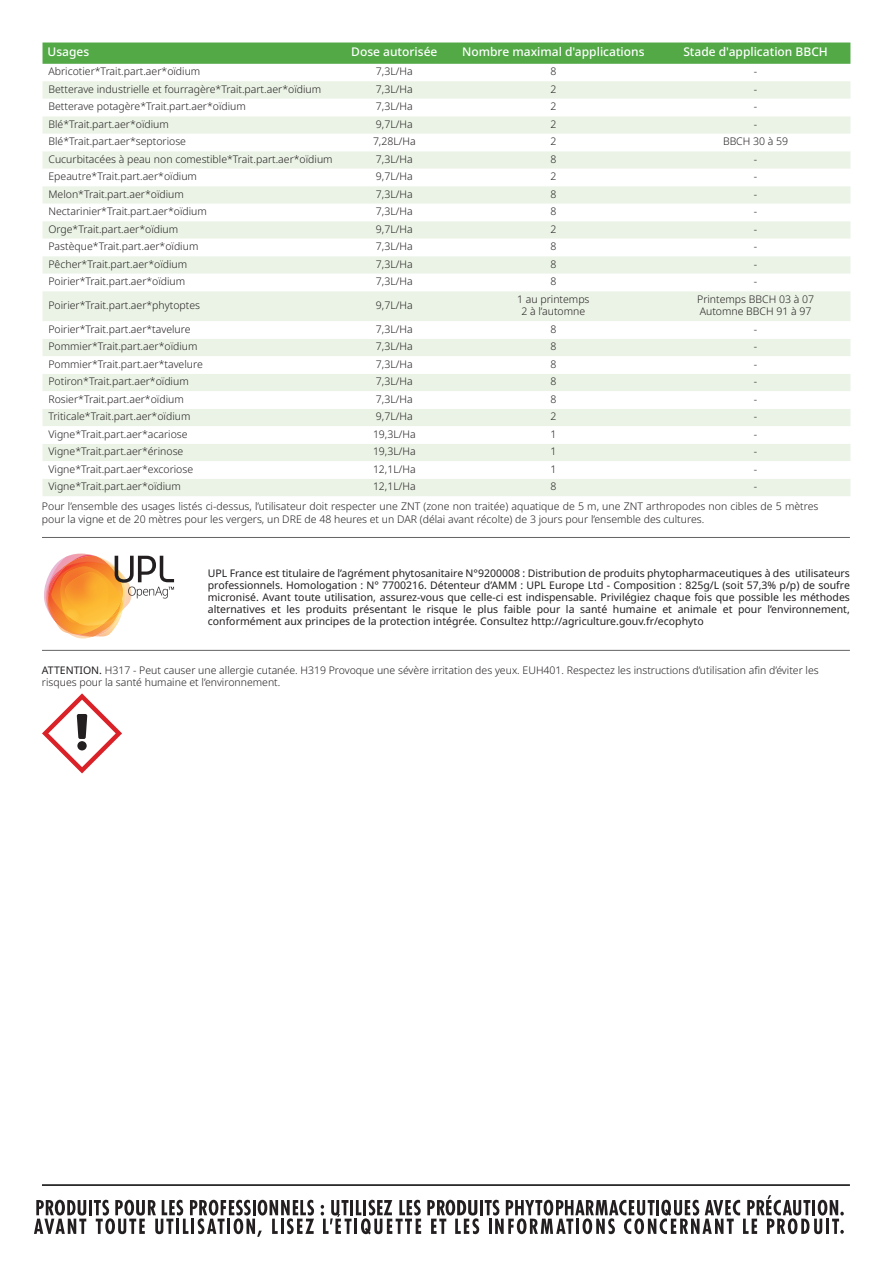
<style>
.page{position:relative;width:893px;height:1263px;background:#fff}
.page>*{position:absolute;margin:0;border:0;box-sizing:border-box;transform-origin:0 0}
.t1{font:500 12px "Noto Sans";color:#fff}
.t2{font:300 10.5px/12.6px "Noto Sans";color:#231f20}
.t3{font:10.5px/12px "Noto Sans";color:#231f20;text-align:justify}
.s1{font-weight:400}
</style>
<div class="page">
<hr style="left:42px;top:650px;width:808px;height:1px;background:#636366">
<svg style="left:44px;top:554px;width:130px;height:84px"></svg>
<hr style="left:42px;top:1184px;width:808px;height:2px;background:#000">
<hr style="left:89px;top:1200px;width:3px;height:15px;background:#231f20">
<hr style="left:480px;top:1200px;width:3px;height:15px;background:#231f20">
<svg style="left:34px;top:1199px;width:52px;height:35px"></svg>
<svg style="left:94px;top:1199px;width:220px;height:38px"></svg>
<svg style="left:321px;top:1200px;width:100px;height:34px"></svg>
<svg style="left:427px;top:1199px;width:52px;height:35px"></svg>
<svg style="left:485px;top:1195px;width:359px;height:39px"></svg>
<svg style="left:42px;top:693px;width:80px;height:80px"></svg>
<hr style="left:42px;top:537px;width:808px;height:1px;background:#636366">
<div style="left:43px;top:43px;width:807px;height:21px;background:#52a946"></div>
<div style="left:43px;top:81px;width:807px;height:415px;background:#ebf3e6"></div>
<svg style="left:43px;top:99px;width:807px;height:380px"></svg>
<p class="t1" style="left:48px;top:44px;width:43px">Usages</p>
<p class="t1" style="left:351px;top:44px;width:88px">Dose autorisée</p>
<p class="t1" style="left:462px;top:44px;width:184px">Nombre maximal d'applications</p>
<p class="t1" style="left:683px;top:44px;width:146px">Stade d'application BBCH</p>
<p class="t2" style="left:48px;top:65px;width:153px">Abricotier*Trait.part.aer*oïdium</p>
<p class="t2" style="left:376px;top:65px;width:38px">7,3L/Ha</p>
<p class="t2" style="left:550px;top:65px;width:7px">8</p>
<p class="t2" style="left:754px;top:65px;width:5px">-</p>
<p class="t2" style="left:48px;top:83px;width:274px">Betterave industrielle et fourragère*Trait.part.aer*oïdium</p>
<p class="t2" style="left:376px;top:83px;width:38px">7,3L/Ha</p>
<p class="t2" style="left:550px;top:83px;width:7px">2</p>
<p class="t2" style="left:754px;top:83px;width:5px">-</p>
<p class="t2" style="left:48px;top:100px;width:199px">Betterave potagère*Trait.part.aer*oïdium</p>
<p class="t2" style="left:376px;top:100px;width:38px">7,3L/Ha</p>
<p class="t2" style="left:550px;top:100px;width:7px">2</p>
<p class="t2" style="left:754px;top:100px;width:5px">-</p>
<p class="t2" style="left:48px;top:118px;width:122px">Blé*Trait.part.aer*oïdium</p>
<p class="t2" style="left:376px;top:118px;width:38px">9,7L/Ha</p>
<p class="t2" style="left:550px;top:118px;width:7px">2</p>
<p class="t2" style="left:754px;top:118px;width:5px">-</p>
<p class="t2" style="left:48px;top:135px;width:139px">Blé*Trait.part.aer*septoriose</p>
<p class="t2" style="left:373px;top:135px;width:44px">7,28L/Ha</p>
<p class="t2" style="left:550px;top:135px;width:7px">2</p>
<p class="t2" style="left:723px;top:135px;width:67px">BBCH 30 à 59</p>
<p class="t2" style="left:48px;top:153px;width:286px">Cucurbitacées à peau non comestible*Trait.part.aer*oïdium</p>
<p class="t2" style="left:376px;top:153px;width:38px">7,3L/Ha</p>
<p class="t2" style="left:550px;top:153px;width:7px">8</p>
<p class="t2" style="left:754px;top:153px;width:5px">-</p>
<p class="t2" style="left:48px;top:170px;width:150px">Epeautre*Trait.part.aer*oïdium</p>
<p class="t2" style="left:376px;top:170px;width:38px">9,7L/Ha</p>
<p class="t2" style="left:550px;top:170px;width:7px">2</p>
<p class="t2" style="left:754px;top:170px;width:5px">-</p>
<p class="t2" style="left:48px;top:188px;width:137px">Melon*Trait.part.aer*oïdium</p>
<p class="t2" style="left:376px;top:188px;width:38px">7,3L/Ha</p>
<p class="t2" style="left:550px;top:188px;width:7px">8</p>
<p class="t2" style="left:754px;top:188px;width:5px">-</p>
<p class="t2" style="left:48px;top:205px;width:160px">Nectarinier*Trait.part.aer*oïdium</p>
<p class="t2" style="left:376px;top:205px;width:38px">7,3L/Ha</p>
<p class="t2" style="left:550px;top:205px;width:7px">8</p>
<p class="t2" style="left:754px;top:205px;width:5px">-</p>
<p class="t2" style="left:48px;top:223px;width:131px">Orge*Trait.part.aer*oïdium</p>
<p class="t2" style="left:376px;top:223px;width:38px">9,7L/Ha</p>
<p class="t2" style="left:550px;top:223px;width:7px">2</p>
<p class="t2" style="left:754px;top:223px;width:5px">-</p>
<p class="t2" style="left:48px;top:240px;width:151px">Pastèque*Trait.part.aer*oïdium</p>
<p class="t2" style="left:376px;top:240px;width:38px">7,3L/Ha</p>
<p class="t2" style="left:550px;top:240px;width:7px">8</p>
<p class="t2" style="left:754px;top:240px;width:5px">-</p>
<p class="t2" style="left:48px;top:258px;width:140px">Pêcher*Trait.part.aer*oïdium</p>
<p class="t2" style="left:376px;top:258px;width:38px">7,3L/Ha</p>
<p class="t2" style="left:550px;top:258px;width:7px">8</p>
<p class="t2" style="left:754px;top:258px;width:5px">-</p>
<p class="t2" style="left:48px;top:275px;width:138px">Poirier*Trait.part.aer*oïdium</p>
<p class="t2" style="left:376px;top:275px;width:38px">7,3L/Ha</p>
<p class="t2" style="left:550px;top:275px;width:7px">8</p>
<p class="t2" style="left:754px;top:275px;width:5px">-</p>
<p class="t2" style="left:48px;top:299px;width:153px">Poirier*Trait.part.aer*phytoptes</p>
<p class="t2" style="left:376px;top:299px;width:38px">9,7L/Ha</p>
<p class="t2" style="left:517px;top:293px;width:74px;text-align:center">1 au printemps<br>2 à l’automne</p>
<p class="t2" style="left:697px;top:293px;width:118px">Printemps BBCH 03 à 07<br>Automne BBCH 91 à 97</p>
<p class="t2" style="left:48px;top:323px;width:144px">Poirier*Trait.part.aer*tavelure</p>
<p class="t2" style="left:376px;top:323px;width:38px">7,3L/Ha</p>
<p class="t2" style="left:550px;top:323px;width:7px">8</p>
<p class="t2" style="left:754px;top:323px;width:5px">-</p>
<p class="t2" style="left:48px;top:340px;width:151px">Pommier*Trait.part.aer*oïdium</p>
<p class="t2" style="left:376px;top:340px;width:38px">7,3L/Ha</p>
<p class="t2" style="left:550px;top:340px;width:7px">8</p>
<p class="t2" style="left:754px;top:340px;width:5px">-</p>
<p class="t2" style="left:48px;top:358px;width:156px">Pommier*Trait.part.aer*tavelure</p>
<p class="t2" style="left:376px;top:358px;width:38px">7,3L/Ha</p>
<p class="t2" style="left:550px;top:358px;width:7px">8</p>
<p class="t2" style="left:754px;top:358px;width:5px">-</p>
<p class="t2" style="left:48px;top:375px;width:142px">Potiron*Trait.part.aer*oïdium</p>
<p class="t2" style="left:376px;top:375px;width:38px">7,3L/Ha</p>
<p class="t2" style="left:550px;top:375px;width:7px">8</p>
<p class="t2" style="left:754px;top:375px;width:5px">-</p>
<p class="t2" style="left:48px;top:393px;width:137px">Rosier*Trait.part.aer*oïdium</p>
<p class="t2" style="left:376px;top:393px;width:38px">7,3L/Ha</p>
<p class="t2" style="left:550px;top:393px;width:7px">8</p>
<p class="t2" style="left:754px;top:393px;width:5px">-</p>
<p class="t2" style="left:48px;top:410px;width:143px">Triticale*Trait.part.aer*oïdium</p>
<p class="t2" style="left:376px;top:410px;width:38px">9,7L/Ha</p>
<p class="t2" style="left:550px;top:410px;width:7px">2</p>
<p class="t2" style="left:754px;top:410px;width:5px">-</p>
<p class="t2" style="left:48px;top:428px;width:141px">Vigne*Trait.part.aer*acariose</p>
<p class="t2" style="left:373px;top:428px;width:44px">19,3L/Ha</p>
<p class="t2" style="left:550px;top:428px;width:7px">1</p>
<p class="t2" style="left:754px;top:428px;width:5px">-</p>
<p class="t2" style="left:48px;top:445px;width:136px">Vigne*Trait.part.aer*érinose</p>
<p class="t2" style="left:373px;top:445px;width:44px">19,3L/Ha</p>
<p class="t2" style="left:550px;top:445px;width:7px">1</p>
<p class="t2" style="left:754px;top:445px;width:5px">-</p>
<p class="t2" style="left:48px;top:463px;width:146px">Vigne*Trait.part.aer*excoriose</p>
<p class="t2" style="left:373px;top:463px;width:44px">12,1L/Ha</p>
<p class="t2" style="left:550px;top:463px;width:7px">1</p>
<p class="t2" style="left:754px;top:463px;width:5px">-</p>
<p class="t2" style="left:48px;top:480px;width:134px">Vigne*Trait.part.aer*oïdium</p>
<p class="t2" style="left:373px;top:480px;width:44px">12,1L/Ha</p>
<p class="t2" style="left:550px;top:480px;width:7px">8</p>
<p class="t2" style="left:754px;top:480px;width:5px">-</p>
<p class="t2" style="left:42px;top:500px;width:778px">Pour l’ensemble des usages listés ci-dessus, l’utilisateur doit respecter une ZNT (zone non traitée) aquatique de 5 m, une ZNT arthropodes non cibles de 5 mètres pour la vigne et de 20 mètres pour les vergers, un DRE de 48 heures et un DAR (délai avant récolte) de 3 jours pour l’ensemble des cultures.</p>
<p class="t3" style="left:208px;top:568px;width:644px">UPL France est titulaire de l’agrément phytosanitaire N°9200008 : Distribution de produits phytopharmaceutiques à des utilisateurs professionnels. Homologation : N° 7700216. Détenteur d’AMM : UPL Europe Ltd - Composition : 825g/L (soit 57,3% p/p) de soufre micronisé. Avant toute utilisation, assurez-vous que celle-ci est indispensable. Privilégiez chaque fois que possible les méthodes alternatives et les produits présentant le risque le plus faible pour la santé humaine et animale et pour l’environnement, conformément aux principes de la protection intégrée. Consultez http://agriculture.gouv.fr/ecophyto</p>
<p class="t2" style="left:42px;top:664px;width:778px"><span class="s1">ATTENTION.</span> H317 - Peut causer une allergie cutanée. H319 Provoque une sévère irritation des yeux. EUH401. Respectez les instructions d’utilisation afin d’éviter les risques pour la santé humaine et l’environnement.</p>
</div>
